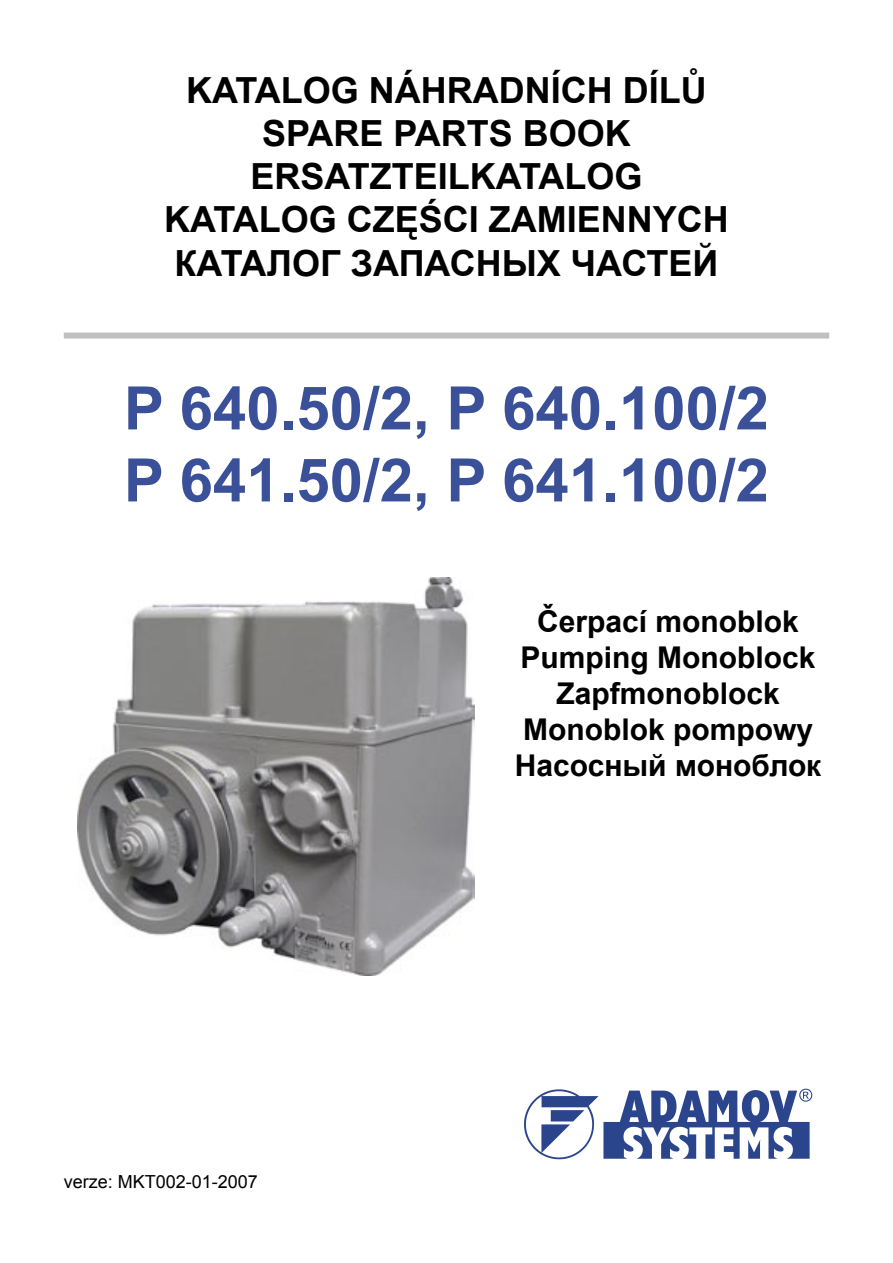
<style>
.page{position:relative;width:893px;height:1263px;background:#fff}
.page>*{position:absolute;margin:0;border:0;box-sizing:border-box;transform-origin:0 0}
.t1{font:700 60px/72px "Arial";color:#3a519a}
.t2{font:700 36px/43.2px "Arial";color:#000;text-align:center}
.t3{font:700 30px/36px "Arial";color:#000;text-align:center}
.t4{font:18px "Arial";color:#000}
</style>
<div class="page">
<img style="left:77px;top:577px;width:398px;height:399px">
<svg style="left:524px;top:1089px;width:288px;height:70px"></svg>
<div style="left:64px;top:333px;width:765px;height:6px;background:#c0c0c0"></div>
<p class="t2" style="left:164px;top:69px;width:566px">KATALOG NÁHRADNÍCH DÍLŮ<br>SPARE PARTS BOOK<br>ERSATZTEILKATALOG<br>KATALOG CZĘŚCI ZAMIENNYCH<br>КАТАЛОГ ЗАПАСНЫХ ЧАСТЕЙ</p>
<h1 class="t1" style="left:124px;top:373px;width:646px">P 640.50/2, P 640.100/2<br>P 641.50/2, P 641.100/2</h1>
<p class="t4" style="left:64px;top:1171px;width:196px">verze: MKT002--01--2007</p>
<p class="t3" style="left:515px;top:604px;width:308px">Čerpací monoblok<br>Pumping Monoblock<br>Zapfmonoblock<br>Monoblok pompowy<br>Насосный моноблок</p>
</div>
